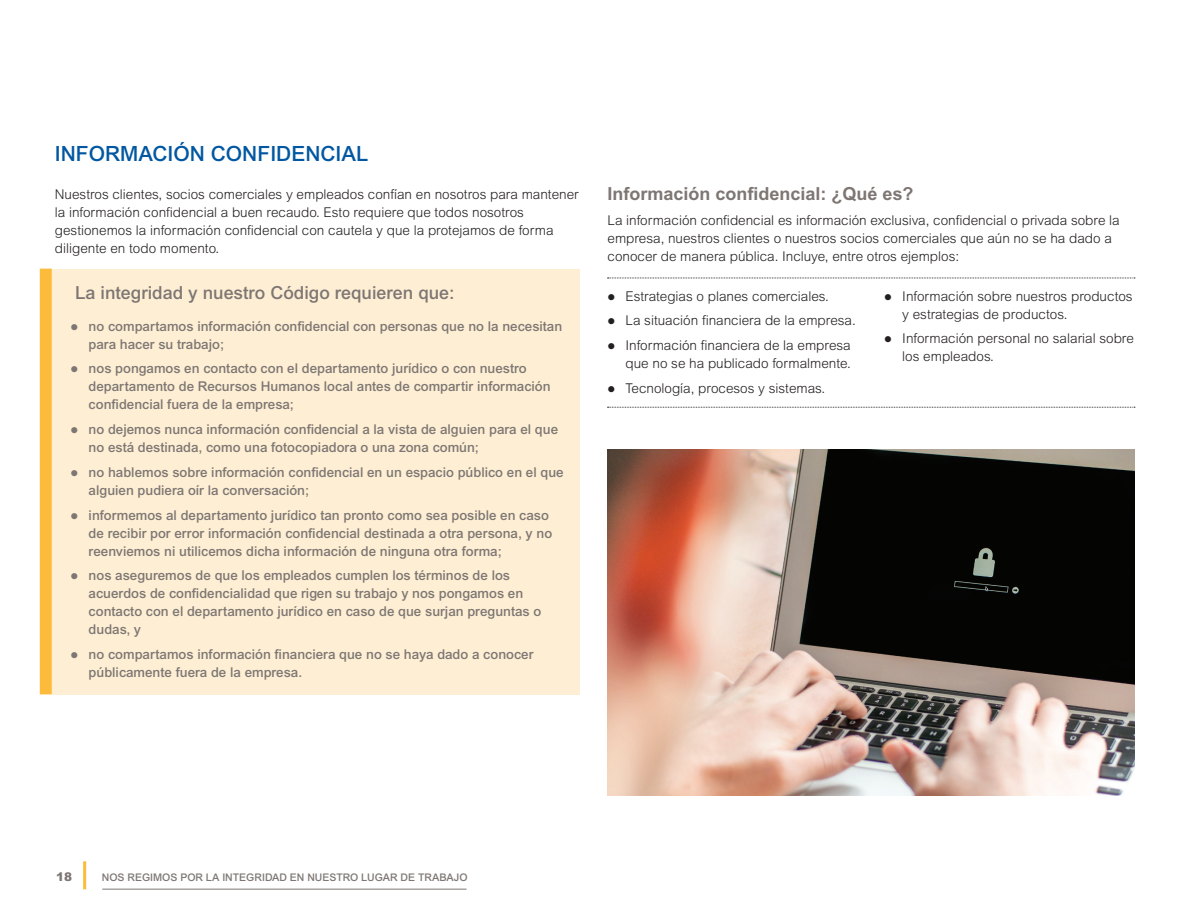
<style>
.page{position:relative;width:1188px;height:918px;background:#fff}
.page>*{position:absolute;margin:0;border:0;box-sizing:border-box;transform-origin:0 0}
.t1{font:500 21px "Arial MT Std";color:#0157a1}
.t2{font:500 18px "Arial MT Std";color:#7d7673}
.t3{font:700 18px "Arial MT Std";color:#7d7673}
.t4{font:500 13.5px/18px "Arial MT Std";color:#7d7673}
.t5{font:300 13.5px/18px "Arial MT Std";color:#231f20}
.t6{font:900 12px "Arial MT Std";color:#7d7673}
.t7{font:500 10.5px "Arial MT Std";color:#7d7673}
</style>
<div class="page">
<hr style="left:102px;top:889px;width:365px;height:1px;background:#7d7673">
<hr style="left:83px;top:861px;width:3px;height:28px;background:#fdbb3b">
<div style="left:52px;top:269px;width:528px;height:425px;background:#feefd4"></div>
<div style="left:40px;top:269px;width:12px;height:425px;background:#fdbb3b"></div>
<svg style="left:608px;top:278px;width:527px;height:1px"></svg>
<svg style="left:608px;top:407px;width:527px;height:1px"></svg>
<img style="left:607px;top:450px;width:527px;height:346px">
<h1 class="t1" style="left:55px;top:141px;width:315px">INFORMACIÓN CONFIDENCIAL</h1>
<p class="t5" style="left:55px;top:186px;width:525px">Nuestros clientes, socios comerciales y empleados confían en nosotros para mantener la información confidencial a buen recaudo. Esto requiere que todos nosotros gestionemos la información confidencial con cautela y que la protejamos de forma diligente en todo momento.</p>
<h2 class="t2" style="left:75px;top:282px;width:381px">La integridad y nuestro Código requieren que:</h2>
<p class="t4" style="left:89px;top:317px;width:475px;text-indent:-18px">● no compartamos información confidencial con personas que no la necesitan para hacer su trabajo;</p>
<p class="t4" style="left:89px;top:360px;width:463px;text-indent:-18px">● nos pongamos en contacto con el departamento jurídico o con nuestro departamento de Recursos Humanos local antes de compartir información confidencial fuera de la empresa;</p>
<p class="t4" style="left:89px;top:420px;width:471px;text-indent:-18px">● no dejemos nunca información confidencial a la vista de alguien para el que no está destinada, como una fotocopiadora o una zona común;</p>
<p class="t4" style="left:89px;top:463px;width:477px;text-indent:-18px">● no hablemos sobre información confidencial en un espacio público en el que alguien pudiera oír la conversación;</p>
<p class="t4" style="left:89px;top:506px;width:465px;text-indent:-18px">● informemos al departamento jurídico tan pronto como sea posible en caso de recibir por error información confidencial destinada a otra persona, y no reenviemos ni utilicemos dicha información de ninguna otra forma;</p>
<p class="t4" style="left:89px;top:567px;width:454px;text-indent:-18px">● nos aseguremos de que los empleados cumplen los términos de los acuerdos de confidencialidad que rigen su trabajo y nos pongamos en contacto con el departamento jurídico en caso de que surjan preguntas o dudas, y</p>
<p class="t4" style="left:89px;top:645px;width:446px;text-indent:-18px">● no compartamos información financiera que no se haya dado a conocer públicamente fuera de la empresa.</p>
<h2 class="t3" style="left:608px;top:183px;width:308px">Información confidencial: ¿Qué es?</h2>
<p class="t5" style="left:608px;top:211px;width:514px">La información confidencial es información exclusiva, confidencial o privada sobre la empresa, nuestros clientes o nuestros socios comerciales que aún no se ha dado a conocer de manera pública. Incluye, entre otros ejemplos:</p>
<p class="t5" style="left:608px;top:287px;width:223px">● Estrategias o planes comerciales.</p>
<p class="t5" style="left:608px;top:312px;width:250px">● La situación financiera de la empresa.</p>
<p class="t5" style="left:608px;top:336px;width:245px;text-align:right">● Información financiera de la empresa que no se ha publicado formalmente.</p>
<p class="t5" style="left:608px;top:379px;width:219px">● Tecnología, procesos y sistemas.</p>
<p class="t5" style="left:902px;top:287px;width:232px;text-indent:-18px">● Información sobre nuestros productos y estrategias de productos.</p>
<p class="t5" style="left:902px;top:330px;width:233px;text-indent:-18px">● Información personal no salarial sobre los empleados.</p>
<p class="t6" style="left:56px;top:869px;width:18px">18</p>
<p class="t7" style="left:102px;top:871px;width:367px">NOS REGIMOS POR LA INTEGRIDAD EN NUESTRO LUGAR DE TRABAJO</p>
</div>
